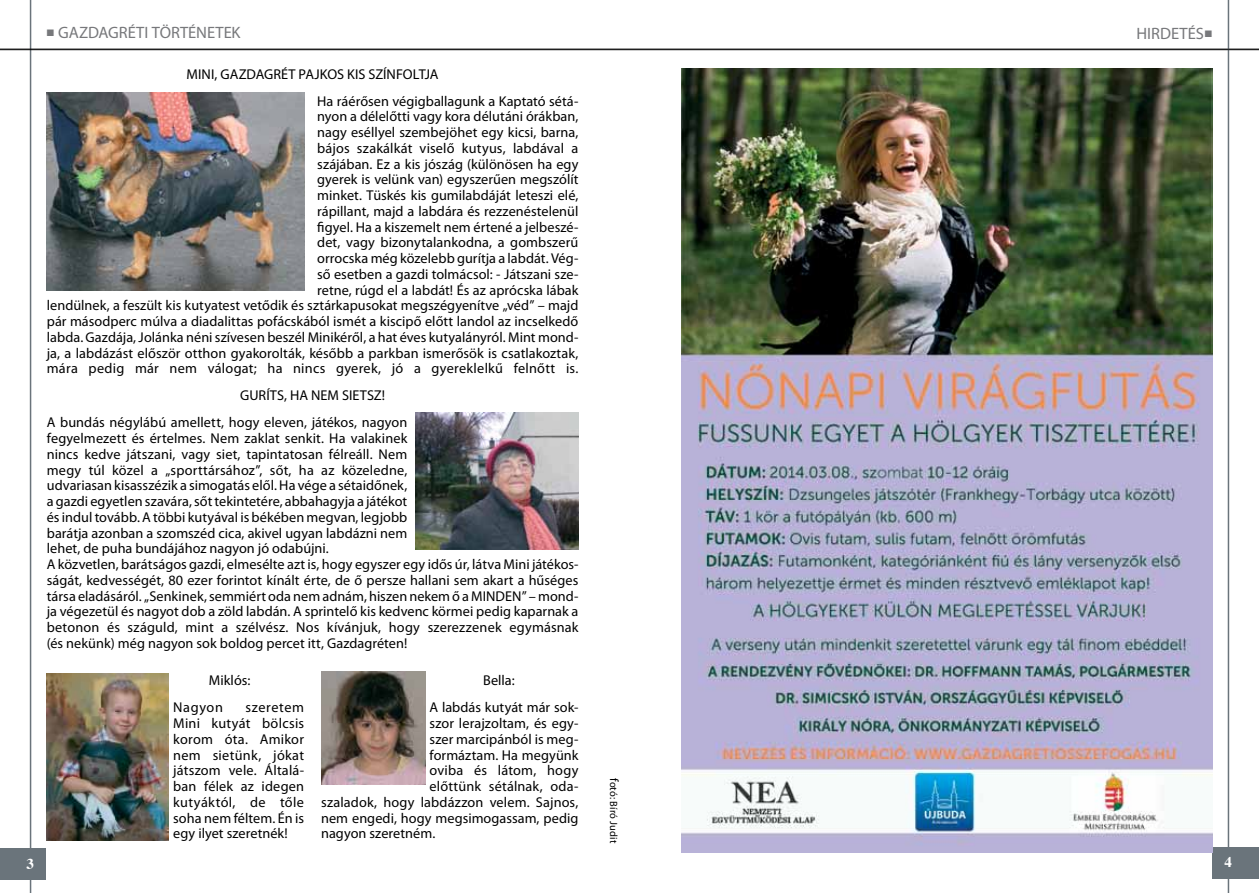
<style>
.page{position:relative;width:1259px;height:893px;background:#fff}
.page>*{position:absolute;margin:0;border:0;box-sizing:border-box;transform-origin:0 0}
.t1{font:16.5px "Myriad Pro";color:#77787b}
.t2{font:700 15px "Times";color:#fff}
.t3{font:14.25px/15.8px "Myriad Pro";letter-spacing:.005em;color:#000}
.t4{font:14.25px/27px "Myriad Pro";letter-spacing:.045em;color:#000}
.t5{font:10.5px "Myriad Pro";letter-spacing:.01em;color:#000}
.s1{font-family:"Times New Roman";font-size:14.25px}
.s2{font-size:12px}
</style>
<div class="page">
<hr style="left:30px;top:0;width:1px;height:893px;background:#6a747b">
<div style="left:0;top:848px;width:46px;height:32px;background:#6a747b"></div>
<hr style="left:1227px;top:0;width:2px;height:893px;background:#6a747b">
<hr style="left:0;top:49px;width:1259px;height:1px;background:#000">
<div style="left:1212px;top:847px;width:47px;height:32px;background:#6a747b"></div>
<img style="left:46px;top:92px;width:258px;height:198px">
<img style="left:416px;top:412px;width:162px;height:137px">
<img style="left:321px;top:672px;width:104px;height:112px">
<img style="left:46px;top:673px;width:123px;height:168px">
<img style="left:681px;top:68px;width:531px;height:785px">
<p class="t1" style="left:46px;top:22px;width:34px"><span class="s1">■</span> Gazdagr</p>
<p class="t1" style="left:128px;top:22px;width:35px">éti tört</p>
<p class="t1" style="left:188px;top:22px;width:18px">énetek</p>
<p class="t1" style="left:1136px;top:23px;width:25px">Hirdet</p>
<p class="t1" style="left:1187px;top:23px;width:26px">és<span class="s1">■</span></p>
<p class="t3" style="left:187px;top:66px;width:53px">Mini, Gazdagr</p>
<p class="t3" style="left:281px;top:66px;width:48px">ét pajkos</p>
<p class="t3" style="left:317px;top:60px;width:263px;line-height:27px;text-indent:30px">kis színfoltja<br>Ha ráérősen végigballagunk a Kaptató sétá-</p>
<p class="t3" style="left:47px;top:109px;width:533px;text-align:right">nyon a délelőtti vagy kora délutáni órákban,<br>nagy eséllyel szembejöhet egy kicsi, barna,<br>bájos szakálkát viselő kutyus, labdával a<br>szájában. Ez a kis jószág (különösen ha egy<br>gyerek is velünk van) egyszerűen megszólít<br>minket. Tüskés kis gumilabdáját leteszi elé,<br>rápillant, majd a labdára és rezzenéstelenül<br>figyel. Ha a kiszemelt nem értené a jelbeszé-<br>det, vagy bizonytalankodna, a gombszerű<br>orrocska még közelebb gurítja a labdát. Vég-<br>ső esetben a gazdi tolmácsol: - Játszani sze-<br>retne, rúgd el a labdát! És az aprócska lábak<br>lendülnek, a feszült kis kutyatest vetődik és sztárkapusokat megszégyenítve „véd” – majd pár másodperc múlva a diadalittas pofácskából ismét a kiscipő előtt landol az incselkedő labda. Gazdája, Jolánka néni szívesen beszél Minikéről, a hat éves kutyalányról. Mint mond&shy;ja, a labdázást először otthon gyakorolták, később a parkban ismerősök is csatlakoztak, mára pedig már nem válogat; ha nincs gyerek, jó a gyereklelkű felnőtt is.</p>
<p class="t3" style="left:240px;top:388px;width:121px">Guríts, ha nem sietsz</p>
<p class="t3" style="left:47px;top:382px;width:362px;line-height:27px;text-indent:335px">!<br>A bundás négylábú amellett, hogy eleven, játékos, nagyon</p>
<p class="t3" style="left:47px;top:430px;width:533px">fegyelmezett és értelmes. Nem zaklat senkit. Ha valakinek<br>nincs kedve játszani, vagy siet, tapintatosan félreáll. Nem<br>megy túl közel a „sporttársához”, sőt, ha az közeledne,<br>udvariasan kisasszézik a simogatás elől. Ha vége a sétaidőnek,<br>a gazdi egyetlen szavára, sőt tekintetére, abbahagyja a játékot<br>és indul tovább. A többi kutyával is békében megvan, legjobb<br>barátja azonban a szomszéd cica, akivel ugyan labdázni nem<br>lehet, de puha bundájához nagyon jó odabújni.<br>A közvetlen, barátságos gazdi, elmesélte azt is, hogy egyszer egy idős úr, látva Mini játékos&shy;ságát, kedvességét, 80 ezer forintot kínált érte, de ő persze hallani sem akart a hűséges társa eladásáról. „Senkinek, semmiért oda nem adnám, hiszen nekem ő a MI NDEN” – mond&shy;ja végezetül és nagyot dob a zöld labdán. A sprintelő kis kedvenc körmei pedig kaparnak a betonon és száguld, mint a szélvész. Nos kívánjuk, hogy szerezzenek egymásnak (és nekünk) még nagyon sok boldog percet itt, Gazdagréten!</p>
<p class="t4" style="left:173px;top:667px;width:79px;text-indent:47px">iklós:<br>Nagyon</p>
<p class="t3" style="left:173px;top:672px;width:25px">M</p>
<p class="t3" style="left:173px;top:699px;width:132px;text-align:justify;text-indent:72px">szeretem Mini kutyát bölcsis korom óta. Amikor nem sietünk, jókat játszom vele. Általá&shy;ban félek az idegen kutyáktól, de tőle soha nem féltem. Én is egy ilyet szeretnék!</p>
<p class="t3" style="left:429px;top:667px;width:150px;line-height:27px;text-indent:54px">Bella:<br>A labdás kutyát már sok-</p>
<p class="t3" style="left:429px;top:715px;width:150px">szor lerajzoltam, és egy-</p>
<p class="t3" style="left:429px;top:731px;width:150px">szer marcipánból is meg-</p>
<p class="t3" style="left:429px;top:747px;width:150px">formáztam. Ha megyünk</p>
<p class="t3" style="left:429px;top:762px;width:150px">oviba és látom, hogy</p>
<p class="t3" style="left:429px;top:778px;width:150px">előttünk sétálnak, oda-</p>
<p class="t3" style="left:321px;top:794px;width:259px">szaladok, hogy labdázzon velem. Sajnos,</p>
<p class="t3" style="left:321px;top:810px;width:259px">nem engedi, hogy megsimogassam, pedig</p>
<p class="t3" style="left:321px;top:825px;width:116px">nagyon szeretném.</p>
<p class="t5" style="left:620px;top:778px;width:67px;rotate:90deg"><span class="s2">f</span>otó: Bíró Judit</p>
<p class="t2" style="left:26px;top:849px;width:9px">3</p>
<p class="t2" style="left:1224px;top:848px;width:9px">4</p>
</div>
